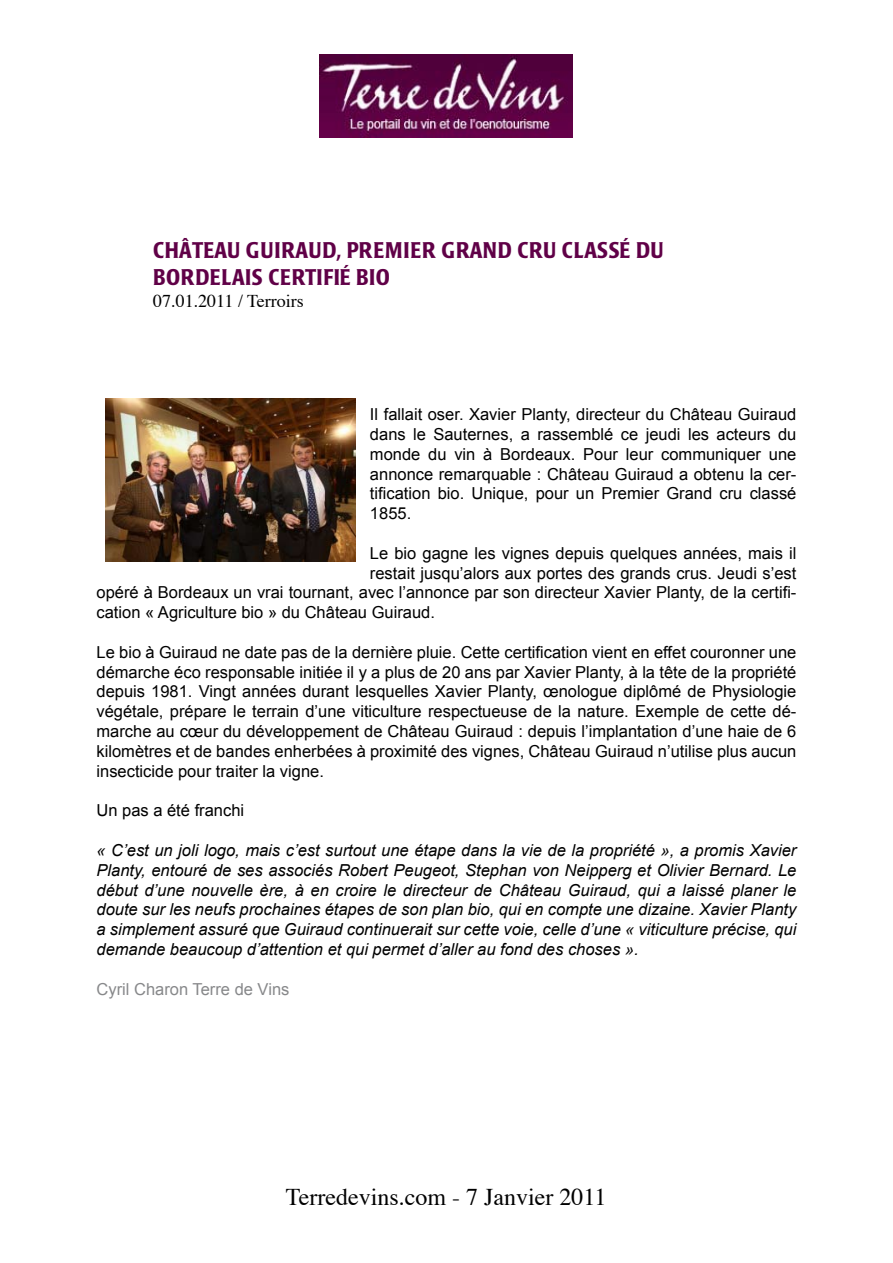
<style>
.page{position:relative;width:893px;height:1263px;background:#fff}
.page>*{position:absolute;margin:0;border:0;box-sizing:border-box;transform-origin:0 0}
.t1{font:24px "Times";color:#000}
.t2{font:500 condensed 22.5px/27px "Poppl Laudatio";letter-spacing:.02em;color:#600047}
.t3{font:18px "Times";color:#000}
.t4{font:16.5px/19.8px "Arial";color:#000;text-align:justify}
.t5{font:italic 16.5px/19.8px "Arial";color:#000;text-align:justify}
.t6{font:16.5px "Arial";color:#87888a}
</style>
<div class="page">
<img style="left:319px;top:54px;width:254px;height:83px">
<img style="left:105px;top:399px;width:251px;height:162px">
<h2 class="t2" style="left:153px;top:237px;width:512px">CHÂTEAU GUIRAUD, PREMIER GRAND CRU CLASSÉ DU<br>BORDELAIS CERTIFIÉ BIO</h2>
<p class="t3" style="left:153px;top:284px;width:152px">07.01.2011 / Terroirs</p>
<p class="t4" style="left:370px;top:405px;width:428px">Il fallait oser. Xavier Planty, directeur du Château Guiraud dans le Sauternes, a rassemblé ce jeudi les acteurs du monde du vin à Bordeaux. Pour leur communiquer une annonce remarquable : Château Guiraud a obtenu la cer&shy;tification bio. Unique, pour un Premier Grand cru classé 1855.</p>
<p class="t4" style="left:370px;top:543px;width:428px">Le bio gagne les vignes depuis quelques années, mais il</p>
<p class="t4" style="left:370px;top:563px;width:428px">restait jusqu’alors aux portes des grands crus. Jeudi s’est</p>
<p class="t4" style="left:97px;top:583px;width:701px">opéré à Bordeaux un vrai tournant, avec l’annonce par son directeur Xavier Planty, de la certifi-</p>
<p class="t4" style="left:97px;top:603px;width:340px">cation « Agriculture bio » du Château Guiraud.</p>
<p class="t4" style="left:97px;top:642px;width:701px">Le bio à Guiraud ne date pas de la dernière pluie. Cette certification vient en effet couronner une démarche éco responsable initiée il y a plus de 20 ans par Xavier Planty, à la tête de la propriété depuis 1981. Vingt années durant lesquelles Xavier Planty, œnologue diplômé de Physiologie végétale, prépare le terrain d’une viticulture respectueuse de la nature. Exemple de cette dé&shy;marche au cœur du développement de Château Guiraud : depuis l’implantation d’une haie de 6 kilomètres et de bandes enherbées à proximité des vignes, Château Guiraud n’utilise plus aucun insecticide pour traiter la vigne.</p>
<p class="t4" style="left:97px;top:801px;width:149px">Un pas a été franchi</p>
<p class="t5" style="left:97px;top:840px;width:701px">« C’est un joli logo, mais c’est surtout une étape dans la vie de la propriété », a promis Xavier Planty, entouré de ses associés Robert Peugeot, Stephan von Neipperg et Olivier Bernard. Le début d’une nouvelle ère, à en croire le directeur de Château Guiraud, qui a laissé planer le doute sur les neufs prochaines étapes de son plan bio, qui en compte une dizaine. Xavier Planty a simplement assuré que Guiraud continuerait sur cette voie, celle d’une « viticulture précise, qui demande beaucoup d’attention et qui permet d’aller au fond des choses ».</p>
<p class="t6" style="left:97px;top:979px;width:194px">Cyril Charon Terre de Vins</p>
<h1 class="t1" style="left:286px;top:1175px;width:322px">Terredevins.com - 7 Janvier 2011</h1>
</div>
